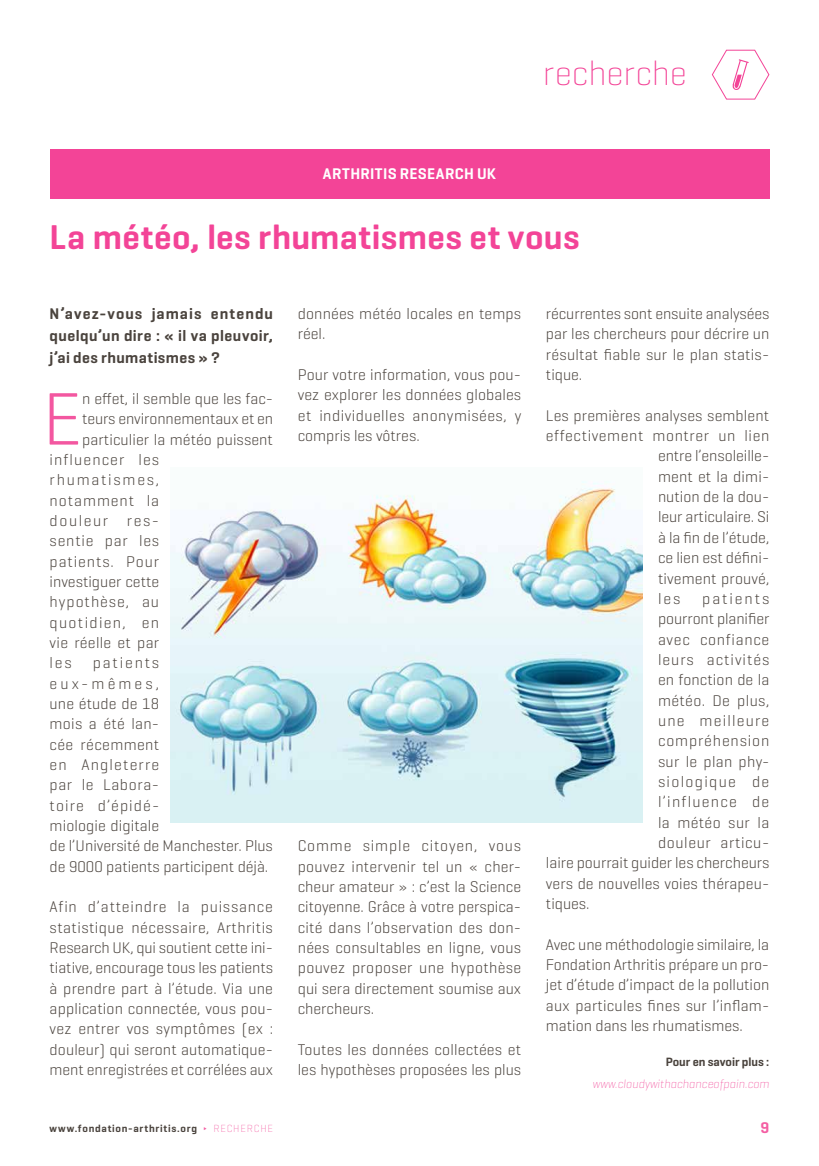
<style>
.page{position:relative;width:819px;height:1166px;background:#fff}
.page>*{position:absolute;margin:0;border:0;box-sizing:border-box;transform-origin:0 0}
.t1{font:300 75.6px "Geogrotesque";color:#f357a0}
.t2{font:600 35px "Geogrotesque";letter-spacing:.01em;color:#f34497}
.t3{font:200 35px "Geogrotesque";color:#f34497}
.t4{font:300 15.75px/20.3px "Geogrotesque";letter-spacing:.01em;color:#4a433d;text-align:justify}
.t5{font:600 15.75px/22.2px "Geogrotesque";letter-spacing:.03em;color:#4a433d;text-align:justify}
.t6{font:300 15.75px "Geogrotesque";letter-spacing:.04em;color:#4a433d}
.t7{font:300 15.75px "Geogrotesque";letter-spacing:.06em;color:#4a433d}
.t8{font:300 15.75px "Geogrotesque";letter-spacing:.085em;color:#4a433d}
.t9{font:600 15.75px "Geogrotesque";letter-spacing:.02em;color:#fff}
.t10{font:300 15.75px "Geogrotesque";letter-spacing:.065em;color:#4a433d}
.t11{font:300 15.75px "Geogrotesque";letter-spacing:.07em;color:#4a433d}
.t12{font:300 15.75px "Geogrotesque";letter-spacing:.045em;color:#4a433d}
.t13{font:300 15.75px "Geogrotesque";letter-spacing:.055em;color:#4a433d}
.t14{font:300 15.75px "Geogrotesque";letter-spacing:.08em;color:#4a433d}
.t15{font:300 15.75px "Geogrotesque";letter-spacing:.11em;color:#4a433d}
.t16{font:300 15.75px "Geogrotesque";letter-spacing:.05em;color:#4a433d}
.t17{font:300 15.75px "Geogrotesque";letter-spacing:.075em;color:#4a433d}
.t18{font:300 15.75px "Geogrotesque";letter-spacing:.1em;color:#4a433d}
.t19{font:300 15.75px "Geogrotesque";letter-spacing:.125em;color:#4a433d}
.t20{font:600 15.75px "Geogrotesque";color:#f45ea3}
.t21{font:italic 200 12.25px "Geogrotesque";color:#f357a0}
.t22{font:600 12.25px "Geogrotesque";color:#4a433d}
.t23{font:600 10.5px "Geogrotesque";letter-spacing:.075em;color:#4a433d}
.s1{font-weight:400;color:#f45ea3}
.s2{font-weight:200;color:#f45ea3}
</style>
<div class="page">
<div style="left:50px;top:149px;width:719px;height:50px;background:#f34497"></div>
<svg style="left:711px;top:49px;width:58px;height:51px"></svg>
<img style="left:170px;top:481px;width:472px;height:341px">
<p class="t9" style="left:323px;top:164px;width:175px">ARTHRITIS RESEARCH UK</p>
<h2 class="t3" style="left:542px;top:51px;width:146px">recherche</h2>
<h2 class="t2" style="left:50px;top:215px;width:531px">La météo, les rhumatismes et vous</h2>
<p class="t5" style="left:50px;top:302px;width:225px">N’avez-vous jamais entendu quelqu’un dire : « il va pleuvoir, j’ai des rhumatismes » ?</p>
<h1 class="t1" style="left:42px;top:372px;width:41px">E</h1>
<p class="t4" style="left:82px;top:388px;width:192px">n effet, il semble que les fac-</p>
<p class="t4" style="left:82px;top:408px;width:192px">teurs environnementaux et en</p>
<p class="t4" style="left:82px;top:428px;width:192px">particulier la météo puissent</p>
<p class="t11" style="left:50px;top:450px;width:111px">influencer les</p>
<p class="t15" style="left:50px;top:470px;width:111px">rhumatismes,</p>
<p class="t7" style="left:50px;top:490px;width:111px">notamment la</p>
<p class="t18" style="left:50px;top:511px;width:111px">douleur res-</p>
<p class="t16" style="left:50px;top:531px;width:111px">sentie par les</p>
<p class="t7" style="left:50px;top:551px;width:111px">patients. Pour</p>
<p class="t4" style="left:50px;top:571px;width:111px">investiguer cette</p>
<p class="t7" style="left:50px;top:592px;width:111px">hypothèse, au</p>
<p class="t8" style="left:50px;top:612px;width:111px">quotidien, en</p>
<p class="t4" style="left:50px;top:632px;width:111px">vie réelle et par</p>
<p class="t4" style="left:50px;top:652px;width:24px">les</p>
<p class="t4" style="left:50px;top:652px;width:225px;text-align:left;text-indent:43px">patients<br>eux-mêmes,<br>une étude de 18<br>mois a été lan-<br>cée récemment<br>en Angleterre<br>par le Labora-<br>toire d’épidé-<br>miologie digitale<br>de l’Université de Manchester. Plus de 9000 patients participent déjà.</p>
<p class="t4" style="left:50px;top:896px;width:225px">Afin d’atteindre la puissance statistique nécessaire, Arthritis Research UK, qui soutient cette ini&shy;tiative, encourage tous les patients à prendre part à l’étude. Via une application connectée, vous pou&shy;vez entrer vos symptômes (ex : douleur) qui seront automatique&shy;ment enregistrées et corrélées aux</p>
<p class="t4" style="left:298px;top:303px;width:225px">données météo locales en temps réel.</p>
<p class="t4" style="left:298px;top:364px;width:225px">Pour votre information, vous pou&shy;vez explorer les données globales et individuelles anonymisées, y compris les vôtres.</p>
<p class="t4" style="left:298px;top:835px;width:225px">Comme simple citoyen, vous pouvez intervenir tel un « cher&shy;cheur amateur » : c’est la Science citoyenne. Grâce à votre perspica&shy;cité dans l’observation des don&shy;nées consultables en ligne, vous pouvez proposer une hypothèse qui sera directement soumise aux chercheurs.</p>
<p class="t4" style="left:298px;top:1039px;width:225px">Toutes les données collectées et les hypothèses proposées les plus</p>
<p class="t4" style="left:546px;top:303px;width:225px">récurrentes sont ensuite analysées par les chercheurs pour décrire un résultat fiable sur le plan statis&shy;tique.</p>
<p class="t4" style="left:546px;top:405px;width:225px">Les premières analyses semblent</p>
<p class="t6" style="left:546px;top:426px;width:225px">effectivement montrer un lien</p>
<p class="t4" style="left:658px;top:445px;width:113px">entre l’ensoleille-</p>
<p class="t4" style="left:658px;top:466px;width:113px">ment et la dimi-</p>
<p class="t4" style="left:658px;top:486px;width:113px">nution de la dou-</p>
<p class="t4" style="left:658px;top:506px;width:113px">leur articulaire. Si</p>
<p class="t4" style="left:658px;top:527px;width:113px">à la fin de l’étude,</p>
<p class="t4" style="left:658px;top:547px;width:113px">ce lien est défini-</p>
<p class="t4" style="left:658px;top:567px;width:113px">tivement prouvé,</p>
<p class="t4" style="left:658px;top:588px;width:24px">les</p>
<p class="t19" style="left:702px;top:589px;width:69px">patients</p>
<p class="t4" style="left:658px;top:608px;width:113px">pourront planifier</p>
<p class="t12" style="left:658px;top:629px;width:113px">avec confiance</p>
<p class="t10" style="left:658px;top:650px;width:113px">leurs activités</p>
<p class="t4" style="left:658px;top:669px;width:113px">en fonction de la</p>
<p class="t4" style="left:658px;top:689px;width:113px">météo. De plus,</p>
<p class="t17" style="left:658px;top:711px;width:113px">une meilleure</p>
<p class="t13" style="left:658px;top:731px;width:113px">compréhension</p>
<p class="t4" style="left:658px;top:750px;width:113px">sur le plan phy-</p>
<p class="t8" style="left:658px;top:772px;width:113px">siologique de</p>
<p class="t14" style="left:658px;top:792px;width:113px">l’influence de</p>
<p class="t4" style="left:658px;top:811px;width:113px">la météo sur la</p>
<p class="t6" style="left:658px;top:833px;width:113px">douleur articu-</p>
<p class="t4" style="left:546px;top:852px;width:225px">laire pourrait guider les chercheurs</p>
<p class="t4" style="left:546px;top:872px;width:225px">vers de nouvelles voies thérapeu-</p>
<p class="t4" style="left:546px;top:893px;width:45px">tiques.</p>
<p class="t4" style="left:546px;top:933px;width:225px">Avec une méthodologie similaire, la Fondation Arthritis prépare un pro&shy;jet d’étude d’impact de la pollution aux particules fines sur l’inflam&shy;mation dans les rhumatismes.</p>
<p class="t22" style="left:665px;top:1054px;width:105px">Pour en savoir plus :</p>
<p class="t21" style="left:592px;top:1076px;width:178px">www.cloudywithachanceofpain.com</p>
<p class="t23" style="left:50px;top:1122px;width:225px">www.fondation-arthritis.org <span class="s1">∂</span> <span class="s2">RECHERCHE</span></p>
<p class="t20" style="left:760px;top:1117px;width:10px">9</p>
</div>
